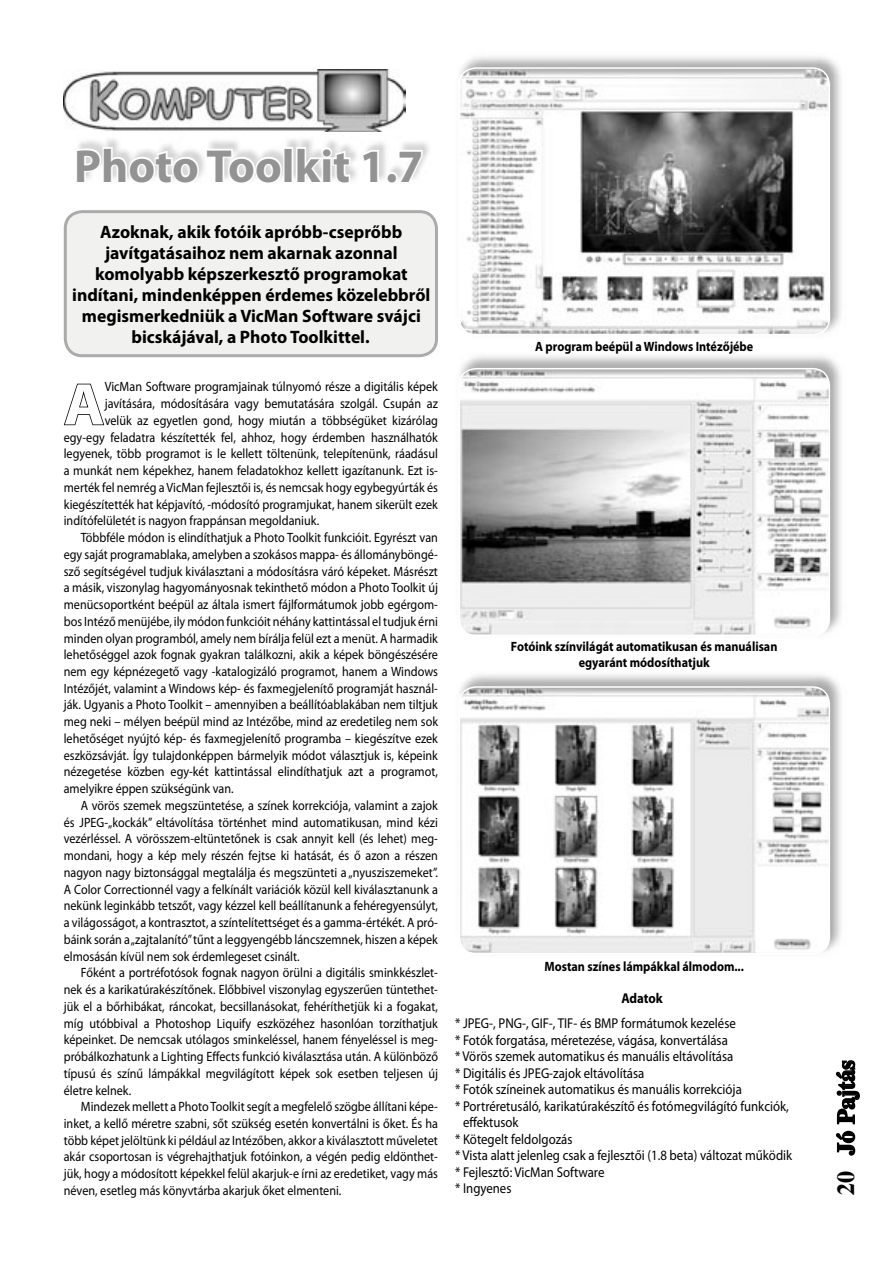
<style>
.page{position:relative;width:893px;height:1263px;background:#fff}
.page>*{position:absolute;margin:0;border:0;box-sizing:border-box;transform-origin:0 0}
.t1{font:700 59.4px "Myriad Pro";color:#fff;scale:1.05 1}
.t2{font:700 46.5px "Myriad Pro";color:#939393}
.t3{font:700 24px "CG Times";color:#000}
.t4{font:700 18px/21px "Myriad Pro";color:#000;text-align:center}
.t5{font:14.25px "Myriad Pro";color:#000;scale:.9 1}
.t6{font:700 14.25px "Myriad Pro";letter-spacing:-.005em;color:#000;scale:.9 1}
.t7{font:13.5px "Myriad Pro";color:#000;scale:.9 1}
.t8{font:700 13.5px/16.5px "Myriad Pro";color:#000;text-align:center;scale:.9 1}
</style>
<div class="page">
<svg style="left:836px;top:1060px;width:24px;height:96px"></svg>
<img style="left:64px;top:69px;width:341px;height:63px">
<svg style="left:64px;top:383px;width:41px;height:43px"></svg>
<img style="left:79px;top:139px;width:350px;height:41px">
<svg style="left:78px;top:146px;width:205px;height:34px"></svg>
<div style="left:283px;top:147px;width:10px;height:36px;border:3px solid #fff"></div>
<svg style="left:295px;top:146px;width:57px;height:34px"></svg>
<svg style="left:360px;top:148px;width:20px;height:32px"></svg>
<div style="left:386px;top:172px;width:12px;height:12px;border:3px solid #fff;border-radius:50%"></div>
<svg style="left:396px;top:148px;width:28px;height:34px"></svg>
<div style="left:64px;top:210px;width:374px;height:147px;background:#f1f1f0"></div>
<img style="left:463px;top:56px;width:378px;height:275px">
<svg style="left:460px;top:67px;width:370px;height:267px"></svg>
<img style="left:462px;top:356px;width:379px;height:275px">
<svg style="left:460px;top:368px;width:370px;height:267px"></svg>
<img style="left:462px;top:674px;width:379px;height:276px">
<svg style="left:460px;top:686px;width:370px;height:267px"></svg>
<h2 class="t2" style="left:74px;top:140px;width:351px">Photo Toolkit 1.7</h2>
<p class="t4" style="left:72px;top:222px;width:360px">Azoknak, akik fotóik apróbb-cseprőbb javítgatásaihoz nem akarnak azonnal komolyabb képszerkesztő programokat indítani, mindenképpen érdemes közelebbről megismerkedniük a VicMan Software svájci bicskájával, a Photo Toolkittel.</p>
<h1 class="t1" style="left:64px;top:371px;width:41px">A</h1>
<p class="t7" style="left:105px;top:379px;width:372px">VicMan Software programjainak túlnyomó része a digitális képek</p>
<p class="t7" style="left:105px;top:396px;width:372px">javítására, módosítására vagy bemutatására szolgál. Csupán az</p>
<p class="t7" style="left:105px;top:413px;width:372px">velük az egyetlen gond, hogy miután a többségüket kizárólag</p>
<p class="t7" style="left:64px;top:430px;width:417px">egy-egy feladatra készítették fel, ahhoz, hogy érdemben használhatók</p>
<p class="t7" style="left:64px;top:446px;width:417px">legyenek, több programot is le kellett töltenünk, telepítenünk, ráadásul</p>
<p class="t7" style="left:64px;top:463px;width:417px">a munkát nem képekhez, hanem feladatokhoz kellett igazítanunk. Ezt is-</p>
<p class="t7" style="left:64px;top:480px;width:417px">merték fel nemrég a VicMan fejlesztői is, és nemcsak hogy egybegyúrták és</p>
<p class="t7" style="left:64px;top:497px;width:417px">kiegészítették hat képjavító, -módosító programjukat, hanem sikerült ezek</p>
<p class="t7" style="left:64px;top:513px;width:285px">indítófelületét is nagyon frappánsan megoldaniuk.</p>
<p class="t7" style="left:81px;top:530px;width:398px">Többféle módon is elindíthatjuk a Photo Toolkit funkcióit. Egyrészt van</p>
<p class="t7" style="left:64px;top:547px;width:417px">egy saját programablaka, amelyben a szokásos mappa- és állományböngé-</p>
<p class="t7" style="left:64px;top:564px;width:417px">sző segítségével tudjuk kiválasztani a módosításra váró képeket. Másrészt</p>
<p class="t7" style="left:64px;top:580px;width:417px">a másik, viszonylag hagyományosnak tekinthető módon a Photo Toolkit új</p>
<p class="t7" style="left:64px;top:597px;width:417px">menücsoportként beépül az általa ismert fájlformátumok jobb egérgom-</p>
<p class="t7" style="left:64px;top:614px;width:417px">bos Intéző menüjébe, ily módon funkcióit néhány kattintással el tudjuk érni</p>
<p class="t7" style="left:64px;top:631px;width:417px">minden olyan programból, amely nem bírálja felül ezt a menüt. A harmadik</p>
<p class="t7" style="left:64px;top:647px;width:417px">lehetőséggel azok fognak gyakran találkozni, akik a képek böngészésére</p>
<p class="t7" style="left:64px;top:664px;width:417px">nem egy képnézegető vagy -katalogizáló programot, hanem a Windows</p>
<p class="t7" style="left:64px;top:681px;width:417px">Intézőjét, valamint a Windows kép- és faxmegjelenítő programját használ-</p>
<p class="t7" style="left:64px;top:698px;width:417px">ják. Ugyanis a Photo Toolkit – amennyiben a beállítóablakában nem tiltjuk</p>
<p class="t7" style="left:64px;top:714px;width:417px">meg neki – mélyen beépül mind az Intézőbe, mind az eredetileg nem sok</p>
<p class="t7" style="left:64px;top:731px;width:417px">lehetőséget nyújtó kép- és faxmegjelenítő programba – kiegészítve ezek</p>
<p class="t7" style="left:64px;top:748px;width:417px">eszközsávját. Így tulajdonképpen bármelyik módot választjuk is, képeink</p>
<p class="t7" style="left:64px;top:764px;width:417px">nézegetése közben egy-két kattintással elindíthatjuk azt a programot,</p>
<p class="t7" style="left:64px;top:781px;width:190px">amelyikre éppen szükségünk van.</p>
<p class="t7" style="left:81px;top:798px;width:398px">A vörös szemek megszüntetése, a színek korrekciója, valamint a zajok</p>
<p class="t7" style="left:64px;top:815px;width:417px">és JPEG-„kockák” eltávolítása történhet mind automatikusan, mind kézi</p>
<p class="t7" style="left:64px;top:831px;width:417px">vezérléssel. A vörösszem-eltüntetőnek is csak annyit kell (és lehet) meg-</p>
<p class="t7" style="left:64px;top:848px;width:417px">mondani, hogy a kép mely részén fejtse ki hatását, és ő azon a részen</p>
<p class="t7" style="left:64px;top:865px;width:417px">nagyon nagy biztonsággal megtalálja és megszünteti a „nyusziszemeket”.</p>
<p class="t7" style="left:64px;top:882px;width:417px">A Color Correctionnél vagy a felkínált variációk közül kell kiválasztanunk a</p>
<p class="t7" style="left:64px;top:898px;width:417px">nekünk leginkább tetszőt, vagy kézzel kell beállítanunk a fehéregyensúlyt,</p>
<p class="t7" style="left:64px;top:915px;width:417px">a világosságot, a kontrasztot, a színtelítettséget és a gamma-értékét. A pró-</p>
<p class="t7" style="left:64px;top:932px;width:417px">báink során a „zajtalanító” tűnt a leggyengébb láncszemnek, hiszen a képek</p>
<p class="t7" style="left:64px;top:949px;width:264px">elmosásán kívül nem sok érdemlegeset csinált.</p>
<p class="t7" style="left:81px;top:965px;width:398px">Főként a portréfotósok fognak nagyon örülni a digitális sminkkészlet-</p>
<p class="t7" style="left:64px;top:982px;width:417px">nek és a karikatúrakészítőnek. Előbbivel viszonylag egyszerűen tüntethet-</p>
<p class="t7" style="left:64px;top:999px;width:417px">jük el a bőrhibákat, ráncokat, becsillanásokat, fehéríthetjük ki a fogakat,</p>
<p class="t7" style="left:64px;top:1016px;width:417px">míg utóbbival a Photoshop Liquify eszközéhez hasonlóan torzíthatjuk</p>
<p class="t7" style="left:64px;top:1032px;width:417px">képeinket. De nemcsak utólagos sminkeléssel, hanem fényeléssel is meg-</p>
<p class="t7" style="left:64px;top:1049px;width:417px">próbálkozhatunk a Lighting Effects funkció kiválasztása után. A különböző</p>
<p class="t7" style="left:64px;top:1066px;width:417px">típusú és színű lámpákkal megvilágított képek sok esetben teljesen új</p>
<p class="t7" style="left:64px;top:1082px;width:76px">életre kelnek.</p>
<p class="t7" style="left:81px;top:1099px;width:398px">Mindezek mellett a Photo Toolkit segít a megfelelő szögbe állítani képe-</p>
<p class="t7" style="left:64px;top:1116px;width:417px">inket, a kellő méretre szabni, sőt szükség esetén konvertálni is őket. És ha</p>
<p class="t7" style="left:64px;top:1133px;width:417px">több képet jelöltünk ki például az Intézőben, akkor a kiválasztott műveletet</p>
<p class="t7" style="left:64px;top:1149px;width:417px">akár csoportosan is végrehajthatjuk fotóinkon, a végén pedig eldönthet-</p>
<p class="t7" style="left:64px;top:1166px;width:417px">jük, hogy a módosított képekkel felül akarjuk-e írni az eredetiket, vagy más</p>
<p class="t7" style="left:64px;top:1183px;width:310px">néven, esetleg más könyvtárba akarjuk őket elmenteni.</p>
<p class="t8" style="left:535px;top:338px;width:244px">A program beépül a Windows Intézőjébe</p>
<p class="t8" style="left:511px;top:638px;width:298px">Fotóink színvilágát automatikusan és manuálisan egyaránt módosíthatjuk</p>
<p class="t8" style="left:544px;top:958px;width:223px">Mostan színes lámpákkal álmodom...</p>
<p class="t6" style="left:621px;top:990px;width:48px">Adatok</p>
<p class="t5" style="left:455px;top:1016px;width:314px">* JPEG-, PNG-, GIF-, TIF- és BMP formátumok kezelése</p>
<p class="t5" style="left:455px;top:1032px;width:305px">* Fotók forgatása, méretezése, vágása, konvertálása</p>
<p class="t5" style="left:455px;top:1049px;width:311px">* Vörös szemek automatikus és manuális eltávolítása</p>
<p class="t5" style="left:455px;top:1065px;width:212px">* Digitális és JPEG-zajok eltávolítása</p>
<p class="t5" style="left:455px;top:1082px;width:320px">* Fotók színeinek automatikus és manuális korrekciója</p>
<p class="t5" style="left:455px;top:1098px;width:373px">* Portréretusáló, karikatúrakészítő és fotómegvilágító funkciók,</p>
<p class="t5" style="left:463px;top:1115px;width:63px">effektusok</p>
<p class="t5" style="left:455px;top:1131px;width:132px">* Kötegelt feldolgozás</p>
<p class="t5" style="left:455px;top:1148px;width:376px">* Vista alatt jelenleg csak a fejlesztői (1.8 beta) változat működik</p>
<p class="t5" style="left:455px;top:1164px;width:168px">* Fejlesztő: VicMan Software</p>
<p class="t5" style="left:455px;top:1181px;width:64px">* Ingyenes</p>
<h3 class="t3" style="left:831px;top:1154px;width:96px;rotate:-90deg">Jó Pajtás</h3>
<h3 class="t3" style="left:831px;top:1195px;width:25px;rotate:-90deg">20</h3>
</div>
